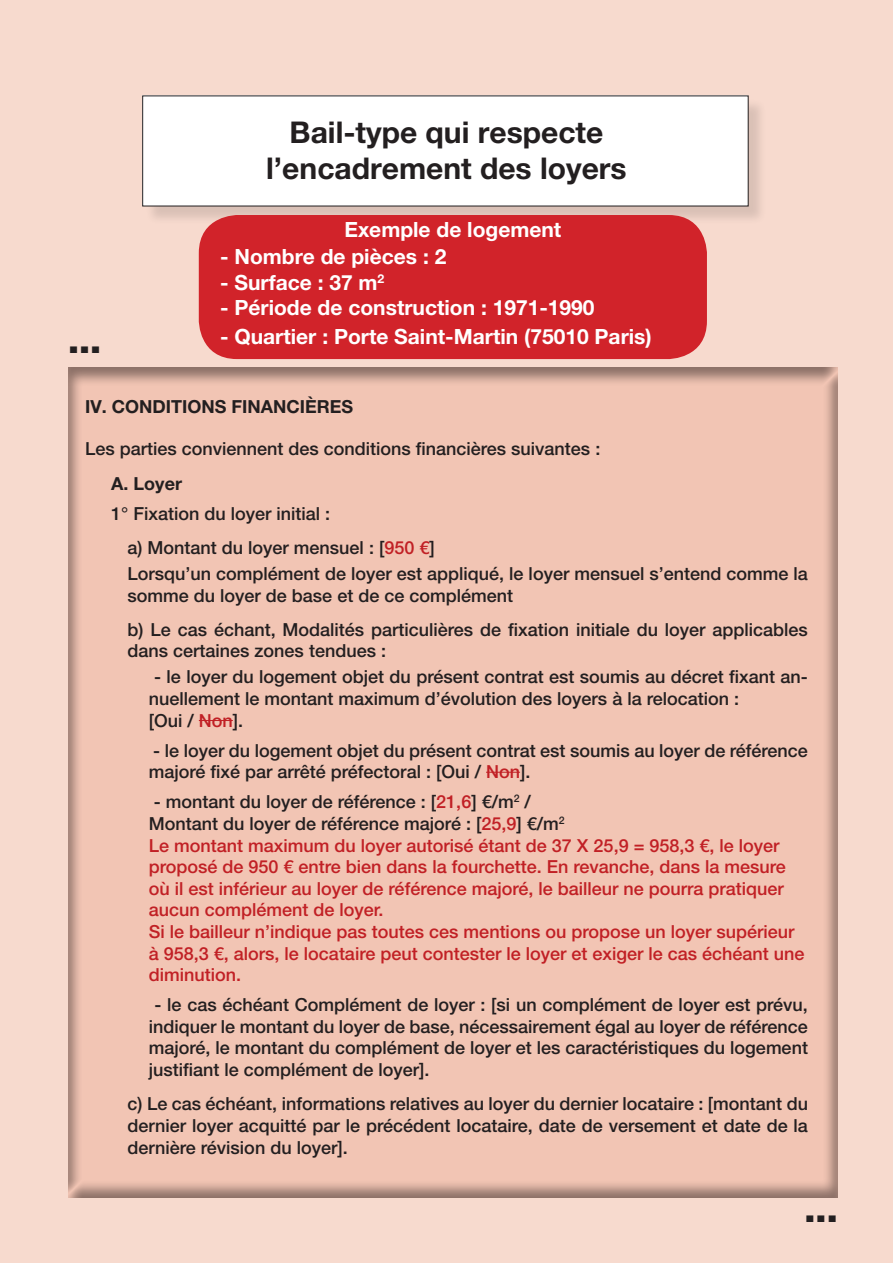
<style>
.page{position:relative;width:893px;height:1263px;background:#f7dace}
.page>*{position:absolute;margin:0;border:0;box-sizing:border-box;transform-origin:0 0}
.t1{font:900 33px "Helvetica Neue LT Pro";color:#231f20}
.t2{font:700 30px/36px "Helvetica Neue LT Pro";color:#231f20;text-align:center}
.t3{font:700 21px "Helvetica Neue LT Pro";color:#fff}
.t4{font:500 18px/21.6px "Helvetica Neue LT Pro";color:#231f20}
.t5{font:500 18px/21.6px "Helvetica Neue LT Pro";color:#c12025}
.t6{font:700 18px "Helvetica Neue LT Pro";color:#231f20}
.s1{color:#c12025}
.s2{color:#231f20}
</style>
<div class="page">
<div style="left:66px;top:368px;width:772px;height:831px;background:#231f20;opacity:.5"></div>
<div style="left:145px;top:98px;width:622px;height:127px;background:#231f20;opacity:.14"></div>
<div style="left:143px;top:96px;width:605px;height:110px;background:#fff"></div>
<hr style="left:199px;top:720px;width:34px;height:1px;background:#c12025">
<hr style="left:486px;top:772px;width:34px;height:1px;background:#c12025">
<div style="left:199px;top:215px;width:508px;height:144px;background:#d1232a;border-radius:38px"></div>
<h1 class="t1" style="left:68px;top:322px;width:35px">...</h1>
<h2 class="t2" style="left:266px;top:113px;width:362px">Bail-type qui respecte l’encadrement des loyers</h2>
<p class="t3" style="left:344px;top:216px;width:218px">Exemple de logement</p>
<p class="t3" style="left:220px;top:244px;width:228px">- Nombre de pièces : 2</p>
<p class="t3" style="left:220px;top:269px;width:166px">- Surface : 37 m<sup>2</sup></p>
<p class="t3" style="left:220px;top:295px;width:376px">- Période de construction : 1971-1990</p>
<p class="t3" style="left:220px;top:323px;width:433px">- Quartier : Porte Saint-Martin (75010 Paris)</p>
<p class="t6" style="left:85px;top:395px;width:269px">IV. CONDITIONS FINANCIÈRES</p>
<p class="t4" style="left:85px;top:438px;width:517px">Les parties conviennent des conditions financières suivantes :</p>
<p class="t6" style="left:111px;top:472px;width:72px">A. Loyer</p>
<p class="t4" style="left:128px;top:496px;width:309px;line-height:34.3px;text-indent:-16px">1° Fixation du loyer initial :<br>a) Montant du loyer mensuel : [<span class="s1">950 €</span>]</p>
<p class="t4" style="left:128px;top:562px;width:682px">Lorsqu’un complément de loyer est appliqué, le loyer mensuel s’entend comme la somme du loyer de base et de ce complément</p>
<p class="t4" style="left:128px;top:618px;width:682px">b) Le cas échant, Modalités particulières de fixation initiale du loyer applicables dans certaines zones tendues :</p>
<p class="t4" style="left:149px;top:666px;width:661px">- le loyer du logement objet du présent contrat est soumis au décret fixant an&shy;nuellement le montant maximum d’évolution des loyers à la relocation :<br>[Oui / <span class="s1">Non</span>].</p>
<p class="t4" style="left:149px;top:739px;width:661px">- le loyer du logement objet du présent contrat est soumis au loyer de référence majoré fixé par arrêté préfectoral : [Oui / <span class="s1">Non</span>].</p>
<p class="t5" style="left:149px;top:791px;width:657px"><span class="s2">- montant du loyer de référence : [</span>21,6<span class="s2">] €/m</span><sup>2</sup> <span class="s2">/<br>Montant du loyer de référence majoré : [</span>25,9<span class="s2">] €/m</span><sup>2<br></sup>Le montant maximum du loyer autorisé étant de 37 X 25,9 = 958,3 €, le loyer proposé de 950 € entre bien dans la fourchette. En revanche, dans la mesure où il est inférieur au loyer de référence majoré, le bailleur ne pourra pratiquer aucun complément de loyer.<br>Si le bailleur n’indique pas toutes ces mentions ou propose un loyer supérieur à 958,3 €, alors, le locataire peut contester le loyer et exiger le cas échéant une diminution.</p>
<p class="t4" style="left:149px;top:994px;width:661px;text-align:justify;text-indent:6px">- le cas échéant Complément de loyer : [si un complément de loyer est prévu, indiquer le montant du loyer de base, nécessairement égal au loyer de référence majoré, le montant du complément de loyer et les caractéristiques du logement justifiant le complément de loyer].</p>
<p class="t4" style="left:128px;top:1093px;width:682px;text-align:justify">c) Le cas échéant, informations relatives au loyer du dernier locataire : [montant du dernier loyer acquitté par le précédent locataire, date de versement et date de la dernière révision du loyer].</p>
<h1 class="t1" style="left:805px;top:1190px;width:35px">...</h1>
</div>
